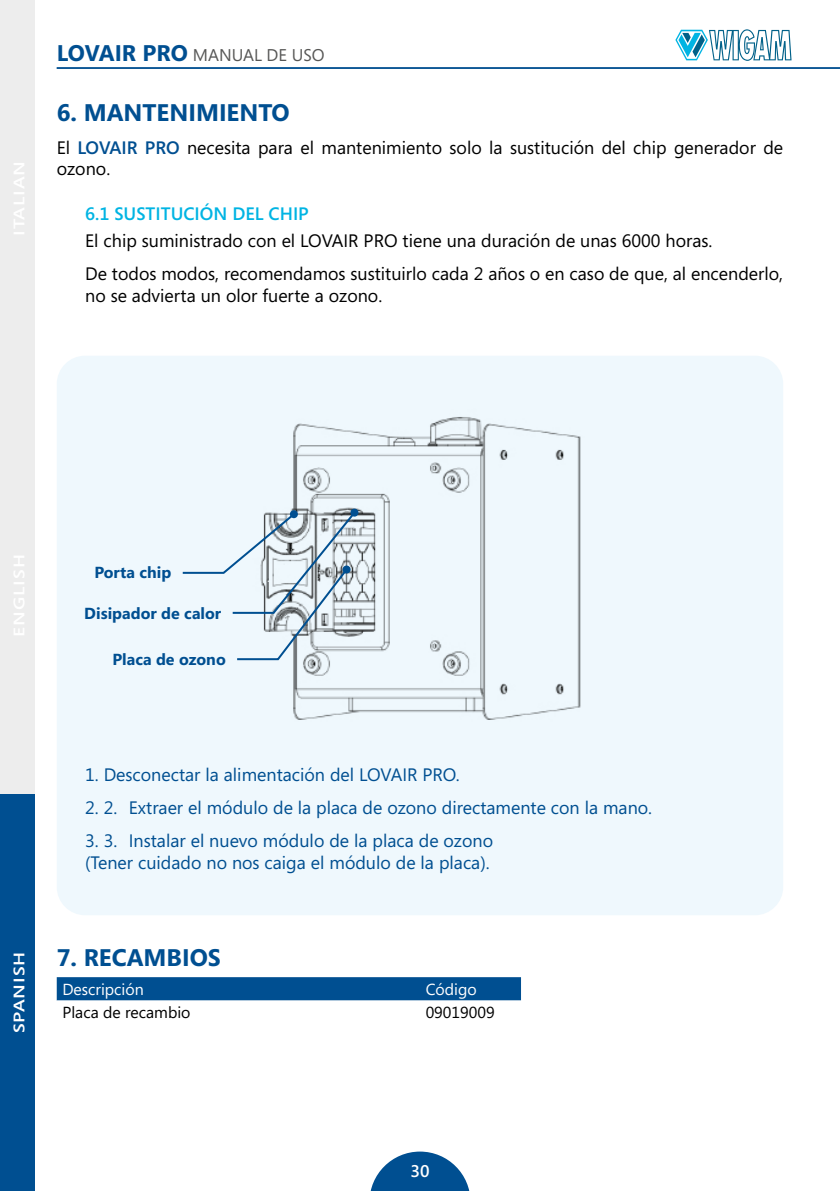
<style>
.page{position:relative;width:840px;height:1191px;background:#fff}
.page>*{position:absolute;margin:0;border:0;box-sizing:border-box;transform-origin:0 0}
.t1{font:700 24px "Segoe";color:#004f91}
.t2{font:18px/21.6px "Segoe";color:#000}
.t3{font:18px/21.6px "Segoe";color:#004f91}
.t4{font:600 18px "Segoe";color:#00b4e3}
.t5{font:17px "Segoe";color:#575756}
.t6{font:600 17px "Segoe";color:#fff}
.t7{font:700 16px "Segoe";color:#004f91}
.t8{font:16px "Segoe";color:#000}
.t9{font:16px "Segoe";color:#fff}
.t10{font:600 15.2px "Segoe";letter-spacing:.05em;color:#fff;scale:1.25 1}
.s1{font-weight:700;font-size:22.6px;color:#004f91}
.s2{font-weight:600;color:#004f91}
</style>
<div class="page">
<svg style="left:675px;top:29px;width:116px;height:32px"></svg>
<svg style="left:370px;top:1151px;width:100px;height:40px"></svg>
<hr style="left:57px;top:67px;width:782px;height:2px;background:#004f91">
<div style="left:57px;top:356px;width:725px;height:559px;background:#eff8fd;border-radius:28px"></div>
<img style="left:291px;top:417px;width:290px;height:303px">
<svg style="left:350px;top:508px;width:8px;height:8px"></svg>
<svg style="left:182px;top:510px;width:175px;height:151px"></svg>
<div style="left:342px;top:565px;width:8px;height:8px;background:#004f91;border-radius:50%"></div>
<svg style="left:57px;top:977px;width:463px;height:24px;background:#095594"></svg>
<div style="left:0;top:777px;width:35px;height:414px;background:#004f91"></div>
<div style="left:0;top:380px;width:35px;height:414px;background:#ededed"></div>
<div style="left:0;top:0;width:35px;height:397px;background:#ededed"></div>
<p class="t5" style="left:57px;top:43px;width:269px"><span class="s1">LOVAIR PRO</span> MANUAL DE USO</p>
<h1 class="t1" style="left:57px;top:95px;width:234px">6. MANTENIMIENTO</h1>
<p class="t2" style="left:57px;top:136px;width:727px">El <span class="s2">LOVAIR PRO</span> necesita para el mantenimiento solo la sustitución del chip generador de ozono.</p>
<p class="t4" style="left:85px;top:201px;width:225px">6.1 SUSTITUCIÓN DEL CHIP</p>
<p class="t2" style="left:85px;top:224px;width:699px;line-height:33px">El chip suministrado con el LOVAIR PRO tiene una duración de unas 6000 horas.<br>De todos modos, recomendamos sustituirlo cada 2 años o en caso de que, al encenderlo,</p>
<p class="t2" style="left:85px;top:284px;width:298px">no se advierta un olor fuerte a ozono.</p>
<p class="t7" style="left:94px;top:561px;width:78px">Porta chip</p>
<p class="t7" style="left:84px;top:602px;width:138px">Disipador de calor</p>
<p class="t7" style="left:112px;top:648px;width:115px">Placa de ozono</p>
<p class="t10" style="left:9px;top:1033px;width:67px;rotate:-90deg">SPANISH</p>
<p class="t3" style="left:85px;top:764px;width:376px">1. Desconectar la alimentación del LOVAIR PRO.</p>
<p class="t3" style="left:85px;top:796px;width:568px">2. 2. Extraer el módulo de la placa de ozono directamente con la mano.</p>
<p class="t3" style="left:85px;top:829px;width:409px">3. 3. Instalar el nuevo módulo de la placa de ozono (Tener cuidado no nos caiga el módulo de la placa).</p>
<h1 class="t1" style="left:57px;top:940px;width:165px">7. RECAMBIOS</h1>
<p class="t9" style="left:62px;top:978px;width:83px">Descripción</p>
<p class="t9" style="left:425px;top:978px;width:52px">Código</p>
<p class="t8" style="left:62px;top:1001px;width:129px">Placa de recambio</p>
<p class="t8" style="left:425px;top:1001px;width:70px">09019009</p>
<p class="t6" style="left:410px;top:1159px;width:21px">30</p>
</div>
